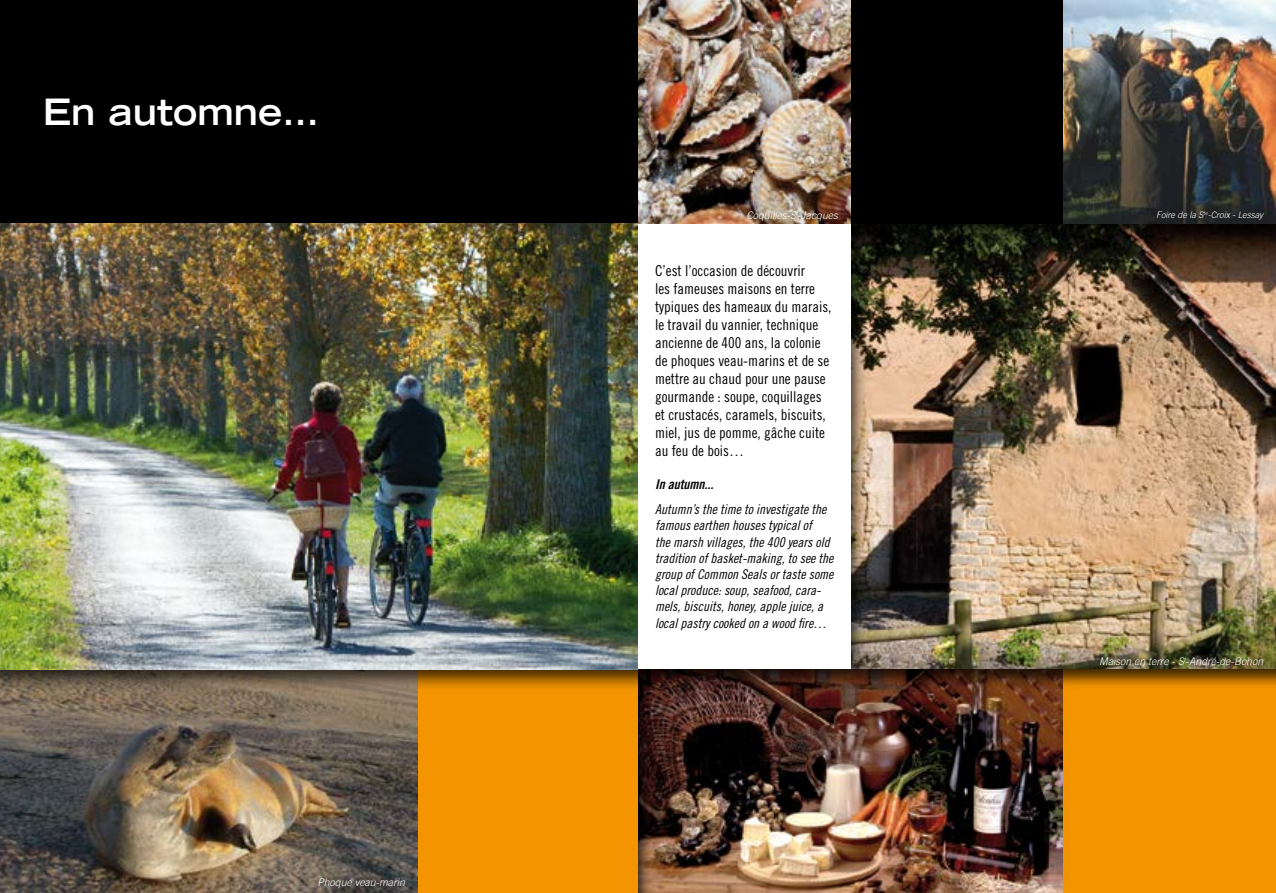
<style>
.page{position:relative;width:1276px;height:893px;background:#f39400}
.page>*{position:absolute;margin:0;border:0;box-sizing:border-box;transform-origin:0 0}
.t1{font:700 expanded 36.3px "Trade Gothic LT Std";color:#fff}
.t2{font:15px/18px "Trade Gothic LT Std Cn 18";color:#000}
.t3{font:13.5px/16.2px "Trade Gothic LT Std Cn 18 Obl";color:#000}
.t4{font:13.5px "Trade Gothic LT Std Bd Cn 20 Obl";color:#000}
.t5{font:italic 300 10.5px "Trade Gothic LT Std";color:#fff}
.t6{font:italic 300 9px "Trade Gothic LT Std";color:#fff}
</style>
<div class="page">
<img style="left:0;top:691px;width:418px;height:202px">
<div style="left:0;top:0;width:1276px;height:691px;background:#000;opacity:.75"></div>
<div style="left:0;top:0;width:1276px;height:223px;background:#000"></div>
<img style="left:0;top:223px;width:638px;height:447px">
<div style="left:638px;top:223px;width:212px;height:447px;background:#fff"></div>
<img style="left:638px;top:0;width:212px;height:223px">
<img style="left:1063px;top:0;width:213px;height:223px">
<div style="left:612px;top:646px;width:664px;height:247px;background:#000;opacity:.75"></div>
<h1 class="t1" style="left:43px;top:88px;width:277px">En automne…</h1>
<p class="t5" style="left:317px;top:876px;width:89px">Phoque veau-marin</p>
<p class="t5" style="left:746px;top:209px;width:93px">Coquilles-S<sup>t</sup>-Jacques</p>
<p class="t2" style="left:655px;top:262px;width:178px">C’est l’occasion de découvrir<br>les fameuses maisons en terre typiques des hameaux du marais, le travail du vannier, technique ancienne de 400 ans, la colonie de phoques veau-marins et de se mettre au chaud pour une pause gourmande : soupe, coquillages et crustacés, caramels, biscuits, miel, jus de pomme, gâche cuite au feu de bois…</p>
<p class="t4" style="left:655px;top:476px;width:60px">In autumn...</p>
<p class="t3" style="left:655px;top:501px;width:180px">Autumn’s the time to investigate the famous earthen houses typical of<br>the marsh villages, the 400 years old tradition of basket-making, to see the group of Common Seals or taste some local produce: soup, seafood, cara&shy;mels, biscuits, honey, apple juice, a local pastry cooked on a wood fire…</p>
<p class="t6" style="left:1156px;top:209px;width:109px">Foire de la S<sup>te</sup>-Croix - Lessay</p>
<p class="t5" style="left:1099px;top:655px;width:165px">Maison en terre - S<sup>t</sup>-André-de-Bohon</p>
</div>
